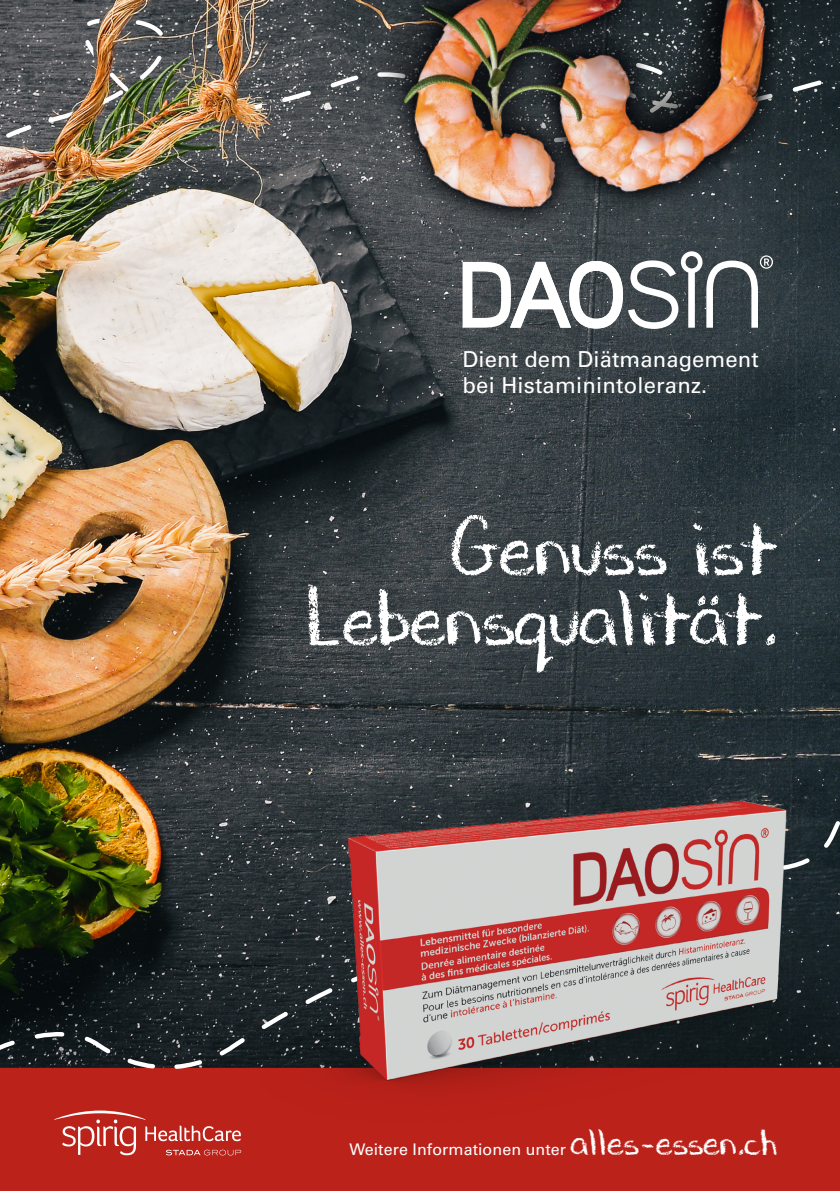
<style>
.page{position:relative;width:840px;height:1191px;background:#fff}
.page>*{position:absolute;margin:0;border:0;box-sizing:border-box;transform-origin:0 0}
.t1{font:80px/70px "DJB Chalk It Up";letter-spacing:-.01em;color:#fff;text-align:right}
.t2{font:37px "DJB Chalk It Up";color:#fff}
.t3{font:22px/26px "Univers LT Std";letter-spacing:.005em;color:#fff}
.t4{font:16px "Univers LT Std";letter-spacing:.005em;color:#fff}
</style>
<div class="page">
<img style="left:0;top:0;width:839px;height:634px">
<img style="left:0;top:16px;width:211px;height:176px">
<img style="left:0;top:634px;width:839px;height:557px">
<img style="left:211px;top:0;width:628px;height:310px">
<svg style="left:462px;top:251px;width:310px;height:78px"></svg>
<img style="left:260px;top:667px;width:579px;height:517px">
<p class="t3" style="left:462px;top:346px;width:297px">Dient dem Diätmanagement bei Histaminintoleranz.</p>
<h1 class="t1" style="left:307px;top:512px;width:471px">Genuss ist<br>Lebensqualität.</h1>
<h2 class="t2" style="left:570px;top:1116px;width:208px">alles-essen.ch</h2>
<p class="t4" style="left:349px;top:1140px;width:218px">Weitere Informationen unter</p>
</div>
